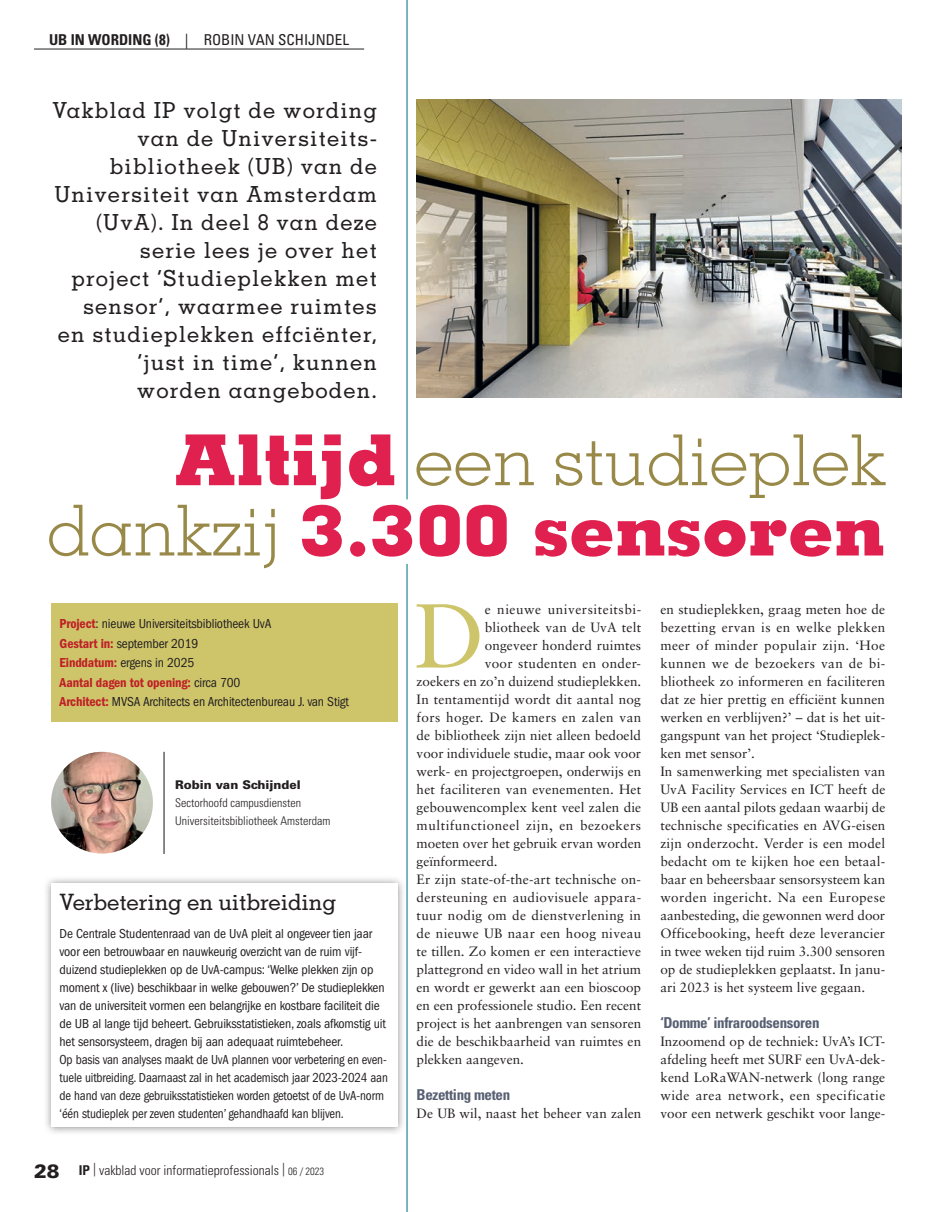
<style>
.page{position:relative;width:936px;height:1212px;background:#fff}
.page>*{position:absolute;margin:0;border:0;box-sizing:border-box;transform-origin:0 0}
.t1{font:90.9px "Sabon";color:#cec56b}
.t2{font:300 70.35px/70.3px "Memphis";color:#988948;text-align:right}
.t3{font:500 22.5px "Memphis";letter-spacing:-.01em;color:#231f20}
.t4{font:500 22.05px/28px "Memphis";letter-spacing:.05em;color:#231f20;text-align:right}
.t5{font:700 condensed 15px "Univers";letter-spacing:-.025em;color:#575f72}
.t6{font:condensed 15px "Univers";color:#231f20}
.t7{font:13.5px/18px "Sabon";letter-spacing:.01em;color:#231f20}
.t8{font:condensed 13.5px/18px "Franklin Gothic";letter-spacing:-.01em;color:#231f20}
.t9{font:13.5px "Sabon";letter-spacing:.04em;color:#231f20}
.t10{font:300 condensed 13.5px "Univers";color:#231f20}
.t11{font:13.5px "Sabon";letter-spacing:.03em;color:#231f20}
.t12{font:300 condensed 12px/18px "Univers";color:#231f20}
.t13{font:900 12px "Univers";color:#231f20}
.s1{font-weight:700}
.s2{font-weight:800;color:#e0204e}
.s3{font-weight:600;color:#bf2026}
.s4{font-weight:900;font-stretch:normal;font-size:19.2px}
.s5{font-size:10.5px}
</style>
<div class="page">
<hr style="left:406px;top:564px;width:1px;height:648px;background:#00798b">
<hr style="left:406px;top:0;width:1px;height:499px;background:#00798b">
<img style="left:51px;top:752px;width:102px;height:101px;border-radius:51px">
<hr style="left:163px;top:752px;width:1px;height:102px;background:#231f20">
<hr style="left:34px;top:49px;width:330px;height:1px;background:#231f20">
<div style="left:51px;top:603px;width:346px;height:119px;background:#cec56b"></div>
<div style="left:43px;top:875px;width:362px;height:260px;background:#231f20;opacity:.5"></div>
<div style="left:51px;top:884px;width:346px;height:243px;background:#fff"></div>
<img style="left:416px;top:100px;width:485px;height:297px">
<p class="t6" style="left:49px;top:30px;width:301px"><span class="s1">UB IN WORDING (8)</span> | ROBIN VAN SCHIJNDEL</p>
<p class="t4" style="left:52px;top:96px;width:326px">Vakblad IP volgt de wording van de Universiteits&shy;bibliotheek (UB) van de<br>Universiteit van Amsterdam (UvA). In deel 8 van deze serie lees je over het<br>project ‘Studieplekken met sensor’, waarmee ruimtes en studieplekken effciënter, ‘just in time’, kunnen worden aangeboden.</p>
<h2 class="t2" style="left:47px;top:425px;width:839px"><span class="s2">Altijd</span> een studieplek dankzij <span class="s2">3.300 sensoren</span></h2>
<p class="t8" style="left:60px;top:614px;width:291px;line-height:19.5px"><span class="s3">Project</span>: nieuwe Universiteitsbibliotheek UvA<br><span class="s3">Gestart in:</span> september 2019<br><span class="s3">Einddatum:</span> ergens in 2025<br><span class="s3">Aantal dagen tot opening:</span> circa 700<br><span class="s3">Architect:</span> MVSA Architects en Architectenbureau J. van Stigt</p>
<p class="t13" style="left:175px;top:778px;width:127px">Robin van Schijndel</p>
<p class="t12" style="left:175px;top:794px;width:157px">Sectorhoofd campusdiensten<br>Universiteitsbibliotheek Amsterdam</p>
<h3 class="t3" style="left:60px;top:888px;width:278px">Verbetering en uitbreiding</h3>
<p class="t8" style="left:60px;top:924px;width:330px">De Centrale Studentenraad van de UvA pleit al ongeveer tien jaar voor een betrouwbaar en nauwkeurig overzicht van de ruim vijf&shy;duizend studieplekken op de UvA-campus: ‘Welke plekken zijn op moment x (live) beschikbaar in welke gebouwen?’ De studieplekken van de universiteit vormen een belangrijke en kostbare faciliteit die de UB al lange tijd beheert. Gebruiksstatistieken, zoals afkomstig uit het sensorsysteem, dragen bij aan adequaat ruimtebeheer.<br>Op basis van analyses maakt de UvA plannen voor verbetering en even&shy;tuele uitbreiding. Daarnaast zal in het academisch jaar 2023-2024 aan de hand van deze gebruiksstatistieken worden getoetst of de UvA-norm ‘één studieplek per zeven studenten’ gehandhaafd kan blijven.</p>
<p class="t10" style="left:34px;top:1162px;width:292px"><span class="s4">28</span> <span class="s1">IP</span> | vakblad voor informatieprofessionals | <span class="s5">06 / 2023</span></p>
<h1 class="t1" style="left:414px;top:582px;width:72px">D</h1>
<p class="t9" style="left:484px;top:601px;width:158px">e nieuwe universiteitsbi-</p>
<p class="t7" style="left:484px;top:618px;width:158px">bliotheek van de UvA telt</p>
<p class="t7" style="left:484px;top:636px;width:158px">ongeveer honderd ruimtes</p>
<p class="t7" style="left:484px;top:654px;width:158px">voor studenten en onder-</p>
<p class="t7" style="left:416px;top:672px;width:226px">zoekers en zo’n duizend studieplekken.</p>
<p class="t7" style="left:416px;top:690px;width:226px">In tentamentijd wordt dit aantal nog</p>
<p class="t11" style="left:416px;top:709px;width:226px">fors hoger. De kamers en zalen van</p>
<p class="t7" style="left:416px;top:726px;width:226px">de bibliotheek zijn niet alleen bedoeld</p>
<p class="t7" style="left:416px;top:744px;width:226px">voor individuele studie, maar ook voor</p>
<p class="t7" style="left:416px;top:762px;width:226px">werk- en projectgroepen, onderwijs en</p>
<p class="t7" style="left:416px;top:780px;width:226px">het faciliteren van evenementen. Het</p>
<p class="t7" style="left:416px;top:798px;width:226px">gebouwencomplex kent veel zalen die</p>
<p class="t9" style="left:416px;top:817px;width:226px">multifunctioneel zijn, en bezoekers</p>
<p class="t7" style="left:416px;top:834px;width:226px">moeten over het gebruik ervan worden</p>
<p class="t7" style="left:416px;top:852px;width:82px">geïnformeerd.</p>
<p class="t7" style="left:416px;top:870px;width:226px">Er zijn state-of-the-art technische on-</p>
<p class="t7" style="left:416px;top:888px;width:226px">dersteuning en audiovisuele appara-</p>
<p class="t7" style="left:416px;top:906px;width:226px">tuur nodig om de dienstverlening in</p>
<p class="t7" style="left:416px;top:924px;width:226px">de nieuwe UB naar een hoog niveau</p>
<p class="t7" style="left:416px;top:942px;width:226px">te tillen. Zo komen er een interactieve</p>
<p class="t7" style="left:416px;top:960px;width:226px">plattegrond en video wall in het atrium</p>
<p class="t7" style="left:416px;top:978px;width:226px">en wordt er gewerkt aan een bioscoop</p>
<p class="t7" style="left:416px;top:996px;width:226px">en een professionele studio. Een recent</p>
<p class="t7" style="left:416px;top:1014px;width:226px">project is het aanbrengen van sensoren</p>
<p class="t7" style="left:416px;top:1032px;width:226px">die de beschikbaarheid van ruimtes en</p>
<p class="t7" style="left:416px;top:1050px;width:109px">plekken aangeven.</p>
<p class="t5" style="left:416px;top:1085px;width:95px">Bezetting meten</p>
<p class="t7" style="left:416px;top:1104px;width:226px">De UB wil, naast het beheer van zalen</p>
<p class="t7" style="left:660px;top:600px;width:226px">en studieplekken, graag meten hoe de bezetting ervan is en welke plekken meer of minder populair zijn. ‘Hoe kunnen we de bezoekers van de bi&shy;bliotheek zo informeren en faciliteren dat ze hier prettig en efficiënt kunnen werken en verblijven?’ – dat is het uit&shy;gangspunt van het project ‘Studieplek&shy;ken met sensor’.<br>In samenwerking met specialisten van UvA Facility Services en ICT heeft de UB een aantal pilots gedaan waarbij de technische specificaties en AVG-eisen zijn onderzocht. Verder is een model bedacht om te kijken hoe een betaal&shy;baar en beheersbaar sensorsysteem kan worden ingericht. Na een Europese aanbesteding, die gewonnen werd door Officebooking, heeft deze leverancier in twee weken tijd ruim 3.300 sensoren op de studieplekken geplaatst. In janu&shy;ari 2023 is het systeem live gegaan.</p>
<p class="t5" style="left:660px;top:1013px;width:161px">‘Domme’ infraroodsensoren</p>
<p class="t7" style="left:660px;top:1032px;width:226px;text-align:justify">Inzoomend op de techniek: UvA’s ICT&shy;afdeling heeft met SURF een UvA-dek&shy;kend LoRaWAN-netwerk (long range wide area network, een specificatie voor een netwerk geschikt voor lange-</p>
</div>
